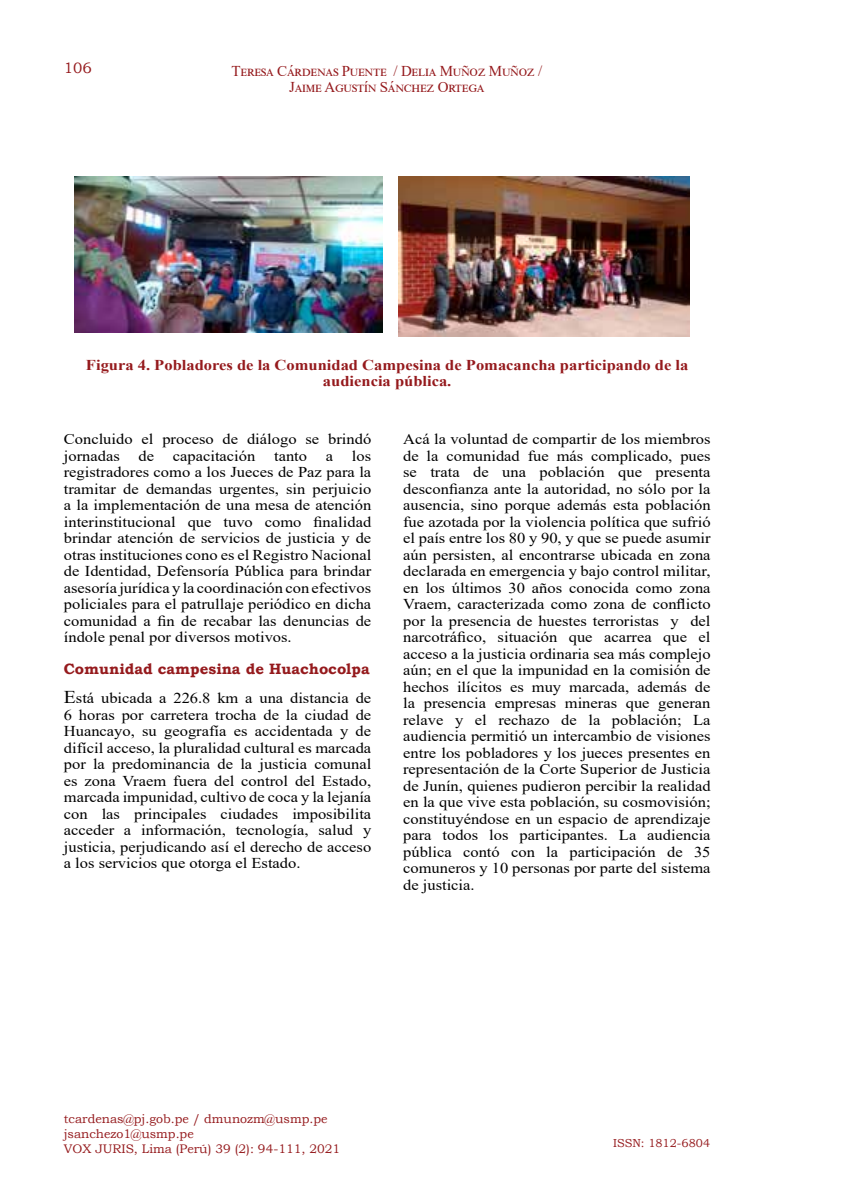
<style>
.page{position:relative;width:851px;height:1191px;background:#fff}
.page>*{position:absolute;margin:0;border:0;box-sizing:border-box;transform-origin:0 0}
.t1{font:15px/16.5px "Times New Roman";color:#000;text-align:justify;scale:1.1 1}
.t2{font:700 15px/16.5px "Times New Roman";color:#951a1d;text-align:center;scale:1.1 1}
.t3{font:15px/15.8px "Times New Roman";letter-spacing:-.015em;color:#951a1d;text-align:center}
.t4{font:700 15px "Bookman Old Style";color:#951a1d}
.t5{font:15px "Bookman Old Style";color:#951a1d}
.t6{font:12.45px/15px "Bookman Old Style";color:#951a1d}
.t7{font:11.55px "Bookman Old Style";color:#951a1d}
.s1{font-size:18px}
</style>
<div class="page">
<img style="left:74px;top:176px;width:308px;height:156px">
<img style="left:398px;top:176px;width:291px;height:160px">
<p class="t5" style="left:64px;top:58px;width:29px">106</p>
<p class="t3" style="left:231px;top:63px;width:312px">Teresa Cárdenas Puente / Delia Muñoz Muñoz /<br>Jaime Agustín Sánchez Ortega</p>
<p class="t2" style="left:86px;top:356px;width:549px">Figura 4. Pobladores de la Comunidad Campesina de Pomacancha participando de la audiencia pública.</p>
<p class="t1" style="left:64px;top:430px;width:281px">Concluido el proceso de diálogo se brindó jornadas de capacitación tanto a los registradores como a los Jueces de Paz para la tramitar de demandas urgentes, sin perjuicio a la implementación de una mesa de atención interinstitucional que tuvo como finalidad brindar atención de servicios de justicia y de otras instituciones cono es el Registro Nacional de Identidad, Defensoría Pública para brindar asesoría jurídica y la coordinación con efectivos policiales para el patrullaje periódico en dicha comunidad a fin de recabar las denuncias de índole penal por diversos motivos.</p>
<p class="t4" style="left:64px;top:658px;width:307px">Comunidad campesina de Huachocolpa</p>
<p class="t1" style="left:64px;top:689px;width:281px"><span class="s1">E</span>stá ubicada a 226.8 km a una distancia de 6 horas por carretera trocha de la ciudad de Huancayo, su geografía es accidentada y de difícil acceso, la pluralidad cultural es marcada por la predominancia de la justicia comunal es zona Vraem fuera del control del Estado, marcada impunidad, cultivo de coca y la lejanía con las principales ciudades imposibilita acceder a información, tecnología, salud y justicia, perjudicando así el derecho de acceso a los servicios que otorga el Estado.</p>
<p class="t1" style="left:403px;top:430px;width:281px">Acá la voluntad de compartir de los miembros de la comunidad fue más complicado, pues se trata de una población que presenta desconfianza ante la autoridad, no sólo por la ausencia, sino porque además esta población fue azotada por la violencia política que sufrió el país entre los 80 y 90, y que se puede asumir aún persisten, al encontrarse ubicada en zona declarada en emergencia y bajo control militar, en los últimos 30 años conocida como zona Vraem, caracterizada como zona de conflicto por la presencia de huestes terroristas y del narcotráfico, situación que acarrea que el acceso a la justicia ordinaria sea más complejo aún; en el que la impunidad en la comisión de hechos ilícitos es muy marcada, además de la presencia empresas mineras que generan relave y el rechazo de la población; La audiencia permitió un intercambio de visiones entre los pobladores y los jueces presentes en representación de la Corte Superior de Justicia de Junín, quienes pudieron percibir la realidad en la que vive esta población, su cosmovisión; constituyéndose en un espacio de aprendizaje para todos los participantes. La audiencia pública contó con la participación de 35 comuneros y 10 personas por parte del sistema de justicia.</p>
<p class="t6" style="left:64px;top:1111px;width:278px">tcardenas@pj.gob.pe / dmunozm@usmp.pe jsanchezo1@usmp.pe<br>VOX JURIS, Lima (Perú) 39 (2): 94-111, 2021</p>
<p class="t7" style="left:613px;top:1135px;width:98px">ISSN: 1812-6804</p>
</div>
